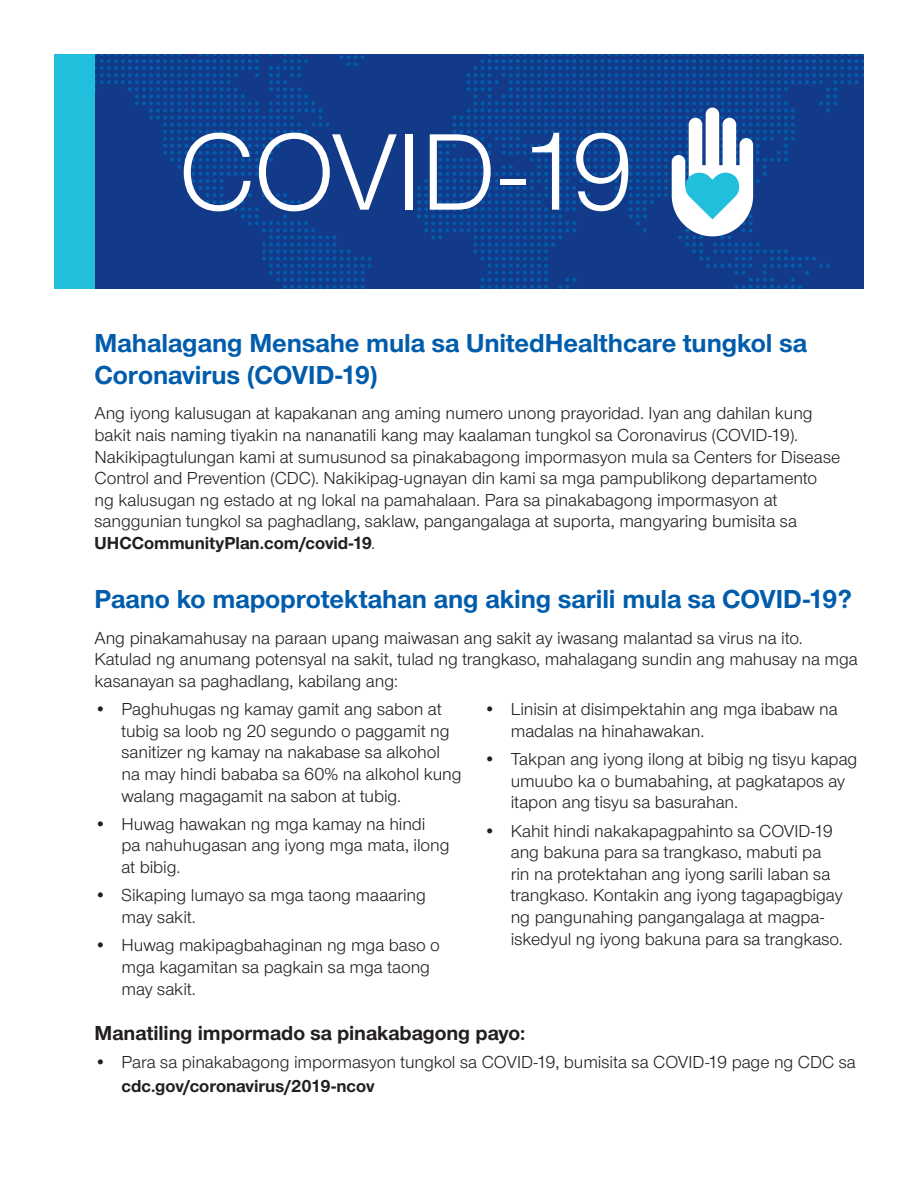
<style>
.page{position:relative;width:918px;height:1188px;background:#fff}
.page>*{position:absolute;margin:0;border:0;box-sizing:border-box;transform-origin:0 0}
.t1{font:700 27px/32.4px "UHC Sans";color:#015dac}
.t2{font:700 21px "UHC Sans";color:#231f20}
.t3{font:18px/21.6px "UHC Sans";letter-spacing:-.005em;color:#231f20}
.t4{font:700 18px "UHC Sans";color:#231f20}
.s1{font-weight:700}
</style>
<div class="page">
<div style="left:54px;top:54px;width:41px;height:234px;background:#22bfdc"></div>
<svg style="left:95px;top:54px;width:302px;height:234px;background:#1e4791"></svg>
<svg style="left:410px;top:54px;width:454px;height:234px;background:#275398"></svg>
<h1 class="t1" style="left:94px;top:326px;width:714px">Mahalagang Mensahe mula sa UnitedHealthcare tungkol sa<br>Coronavirus (COVID-19)</h1>
<p class="t3" style="left:94px;top:402px;width:747px">Ang iyong kalusugan at kapakanan ang aming numero unong prayoridad. Iyan ang dahilan kung bakit nais naming tiyakin na nananatili kang may kaalaman tungkol sa Coronavirus (COVID-19).<br>Nakikipagtulungan kami at sumusunod sa pinakabagong impormasyon mula sa Centers for Disease Control and Prevention (CDC). Nakikipag-ugnayan din kami sa mga pampublikong departamento ng kalusugan ng estado at ng lokal na pamahalaan. Para sa pinakabagong impormasyon at sanggunian tungkol sa paghadlang, saklaw, pangangalaga at suporta, mangyaring bumisita sa <span class="s1">UHCCommunityPlan.com/covid-19</span>.</p>
<h1 class="t1" style="left:94px;top:582px;width:759px">Paano ko mapoprotektahan ang aking sarili mula sa COVID-19?</h1>
<p class="t3" style="left:94px;top:626px;width:765px">Ang pinakamahusay na paraan upang maiwasan ang sakit ay iwasang malantad sa virus na ito.<br>Katulad ng anumang potensyal na sakit, tulad ng trangkaso, mahalagang sundin ang mahusay na mga kasanayan sa paghadlang, kabilang ang:</p>
<p class="t3" style="left:122px;top:698px;width:342px;text-indent:-27px">• Paghuhugas ng kamay gamit ang sabon at tubig sa loob ng 20 segundo o paggamit ng sanitizer ng kamay na nakabase sa alkohol na may hindi bababa sa 60% na alkohol kung walang magagamit na sabon at tubig.</p>
<p class="t3" style="left:122px;top:813px;width:330px;text-indent:-27px">• Huwag hawakan ng mga kamay na hindi<br>pa nahuhugasan ang iyong mga mata, ilong at bibig.</p>
<p class="t3" style="left:122px;top:884px;width:306px;text-indent:-27px">• Sikaping lumayo sa mga taong maaaring may sakit.</p>
<p class="t3" style="left:122px;top:934px;width:320px;text-indent:-27px">• Huwag makipagbahaginan ng mga baso o mga kagamitan sa pagkain sa mga taong may sakit.</p>
<p class="t3" style="left:511px;top:698px;width:329px;text-indent:-27px">• Linisin at disimpektahin ang mga ibabaw na madalas na hinahawakan.</p>
<p class="t3" style="left:511px;top:748px;width:348px;text-indent:-27px">• Takpan ang iyong ilong at bibig ng tisyu kapag umuubo ka o bumabahing, at pagkatapos ay itapon ang tisyu sa basurahan.</p>
<p class="t3" style="left:511px;top:819px;width:334px;text-indent:-27px">• Kahit hindi nakakapagpahinto sa COVID-19 ang bakuna para sa trangkaso, mabuti pa rin na protektahan ang iyong sarili laban sa trangkaso. Kontakin ang iyong tagapagbigay ng pangunahing pangangalaga at magpa&shy;iskedyul ng iyong bakuna para sa trangkaso.</p>
<p class="t2" style="left:94px;top:1019px;width:433px">Manatiling impormado sa pinakabagong payo:</p>
<p class="t3" style="left:94px;top:1051px;width:763px">• Para sa pinakabagong impormasyon tungkol sa COVID-19, bumisita sa COVID-19 page ng CDC sa</p>
<p class="t4" style="left:122px;top:1074px;width:255px">cdc.gov/coronavirus/2019-ncov</p>
</div>
